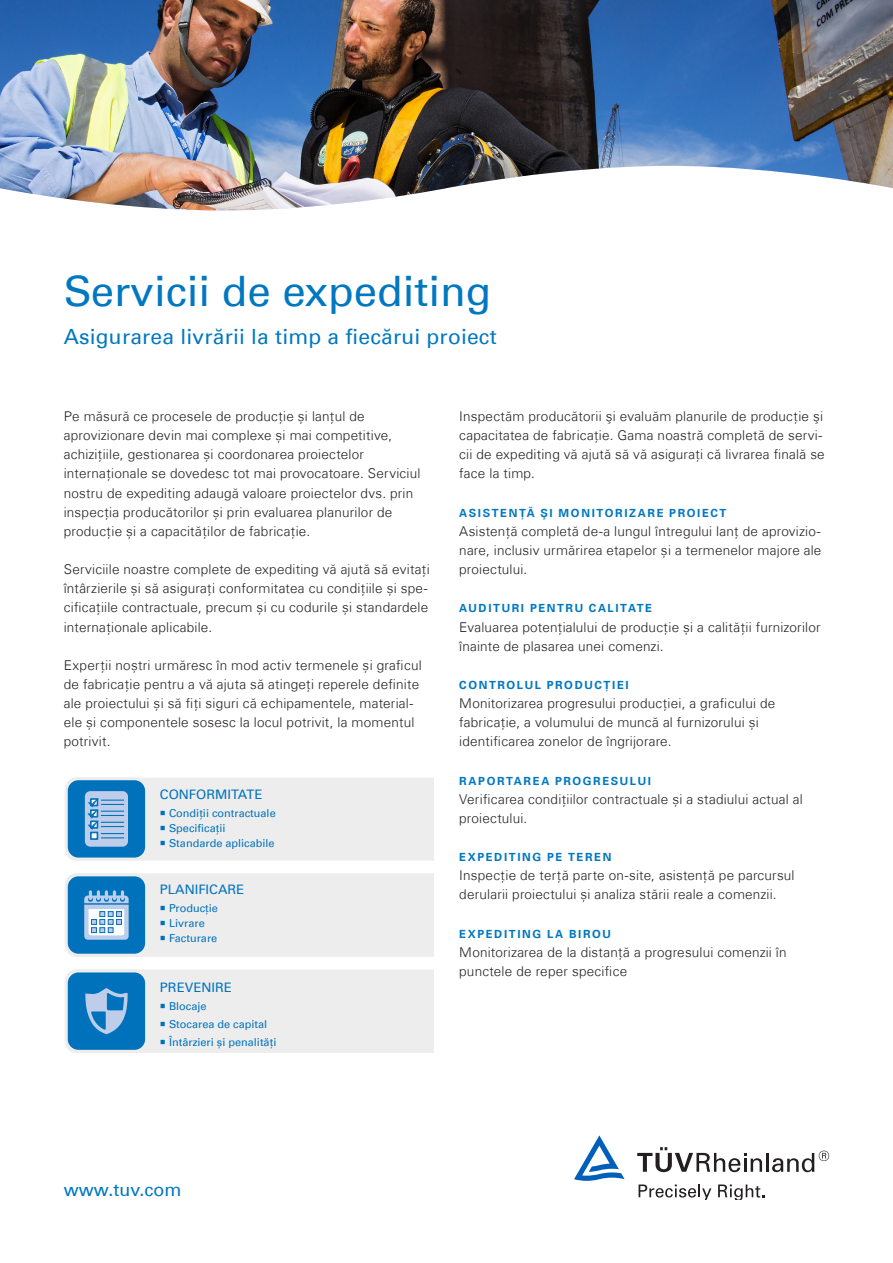
<style>
.page{position:relative;width:893px;height:1263px;background:#fff}
.page>*{position:absolute;margin:0;border:0;box-sizing:border-box;transform-origin:0 0}
._01_Headline{font:42px "Univers Com 55 Roman";color:#0078c0}
._02_Subheadline___In{font:21px "Univers Com 55 Roman";letter-spacing:.01em;color:#0078c0}
.t1{font:18px "Univers Com 55 Roman";color:#0078c0}
._03_Copy{font:300 13.5px/19.2px "Univers Com 45";letter-spacing:.015em;color:#231f20}
.t2{font:13.05px "Univers Com 55 Roman";color:#0071bb}
._03_Copy-2{font:700 11.25px "Univers Com 65";letter-spacing:.145em;color:#0078c0}
.t3{font:10.95px "Univers Com 55 Roman";color:#0071bb}
</style>
<div class="page">
<svg style="left:639px;top:1184px;width:72px;height:15px"></svg>
<svg style="left:718px;top:1184px;width:46px;height:15px"></svg>
<svg style="left:637px;top:1147px;width:125px;height:25px"></svg>
<hr style="left:766px;top:1153px;width:3px;height:19px;background:#231f20">
<svg style="left:772px;top:1150px;width:57px;height:22px"></svg>
<svg style="left:574px;top:1135px;width:51px;height:46px"></svg>
<img style="left:0;top:0;width:893px;height:210px">
<svg style="left:65px;top:778px;width:369px;height:83px;background:#cbdbe6"></svg>
<svg style="left:65px;top:873px;width:369px;height:84px;background:#cbdbe6"></svg>
<svg style="left:65px;top:969px;width:369px;height:84px;background:#c5d8e5"></svg>
<p class="_01_Headline" style="left:64px;top:266px;width:429px">Servicii de expediting</p>
<p class="_02_Subheadline___In" style="left:64px;top:324px;width:434px">Asigurarea livrării la timp a fiecărui proiect</p>
<p class="_03_Copy" style="left:64px;top:407px;width:358px">Pe măsură ce procesele de producție și lanțul de aprovizionare devin mai complexe și mai competitive, achizițiile, gestionarea și coordonarea proiectelor internaționale se dovedesc tot mai provocatoare. Serviciul nostru de expediting adaugă valoare proiectelor dvs. prin inspecția producătorilor și prin evaluarea planurilor de producție și a capacităților de fabricație.</p>
<p class="_03_Copy" style="left:64px;top:560px;width:367px">Serviciile noastre complete de expediting vă ajută să evitați întârzierile și să asigurați conformitatea cu condițiile și spe&shy;cificațiile contractuale, precum și cu codurile și standardele internaționale aplicabile.</p>
<p class="_03_Copy" style="left:64px;top:655px;width:359px">Experții noștri urmăresc în mod activ termenele și graficul de fabricație pentru a vă ajuta să atingeți reperele definite ale proiectului și să fiți siguri că echipamentele, material&shy;ele și componentele sosesc la locul potrivit, la momentul potrivit.</p>
<p class="t2" style="left:160px;top:787px;width:104px">CONFORMITATE</p>
<p class="t3" style="left:160px;top:807px;width:117px">○ Condiții contractuale</p>
<p class="t3" style="left:160px;top:821px;width:67px">○ Specificații</p>
<p class="t3" style="left:160px;top:836px;width:116px">○ Standarde aplicabile</p>
<p class="t2" style="left:160px;top:882px;width:86px">PLANIFICARE</p>
<p class="t3" style="left:160px;top:902px;width:59px">○ Producție</p>
<p class="t3" style="left:160px;top:917px;width:46px">○ Livrare</p>
<p class="t3" style="left:160px;top:931px;width:59px">○ Facturare</p>
<p class="t2" style="left:160px;top:980px;width:74px">PREVENIRE</p>
<p class="t3" style="left:160px;top:1000px;width:48px">○ Blocaje</p>
<p class="t3" style="left:160px;top:1018px;width:109px">○ Stocarea de capital</p>
<p class="t3" style="left:160px;top:1036px;width:118px">○ Întârzieri și penalități</p>
<p class="_03_Copy" style="left:459px;top:407px;width:367px">Inspectăm producătorii şi evaluăm planurile de producţie şi capacitatea de fabricaţie. Gama noastră completă de servi&shy;cii de expediting vă ajută să vă asigurați că livrarea finală se face la timp.</p>
<p class="_03_Copy-2" style="left:459px;top:506px;width:269px">ASISTENŢĂ ŞI MONITORIZARE PROIECT</p>
<p class="_03_Copy" style="left:459px;top:521px;width:364px;text-align:justify">Asistență completă de-a lungul întregului lanț de aprovizio&shy;nare, inclusiv urmărirea etapelor și a termenelor majore ale proiectului.</p>
<p class="_03_Copy-2" style="left:459px;top:602px;width:194px">AUDITURI PENTRU CALITATE</p>
<p class="_03_Copy" style="left:459px;top:617px;width:363px">Evaluarea potențialului de producție și a calității furnizorilor înainte de plasarea unei comenzi.</p>
<p class="_03_Copy-2" style="left:459px;top:678px;width:171px">CONTROLUL PRODUCŢIEI</p>
<p class="_03_Copy" style="left:459px;top:694px;width:318px">Monitorizarea progresului producției, a graficului de fabricație, a volumului de muncă al furnizorului și identificarea zonelor de îngrijorare.</p>
<p class="_03_Copy-2" style="left:459px;top:774px;width:193px">RAPORTAREA PROGRESULUI</p>
<p class="_03_Copy" style="left:459px;top:789px;width:345px">Verificarea condițiilor contractuale și a stadiului actual al proiectului.</p>
<p class="_03_Copy-2" style="left:459px;top:850px;width:154px">EXPEDITING PE TEREN</p>
<p class="_03_Copy" style="left:459px;top:866px;width:337px">Inspecție de terţă parte on-site, asistență pe parcursul derularii proiectului și analiza stării reale a comenzii.</p>
<p class="_03_Copy-2" style="left:459px;top:927px;width:153px">EXPEDITING LA BIROU</p>
<p class="_03_Copy" style="left:459px;top:942px;width:329px">Monitorizarea de la distanţă a progresului comenzii în punctele de reper specifice</p>
<h3 class="t1" style="left:64px;top:1178px;width:119px">www.tuv.com</h3>
</div>
